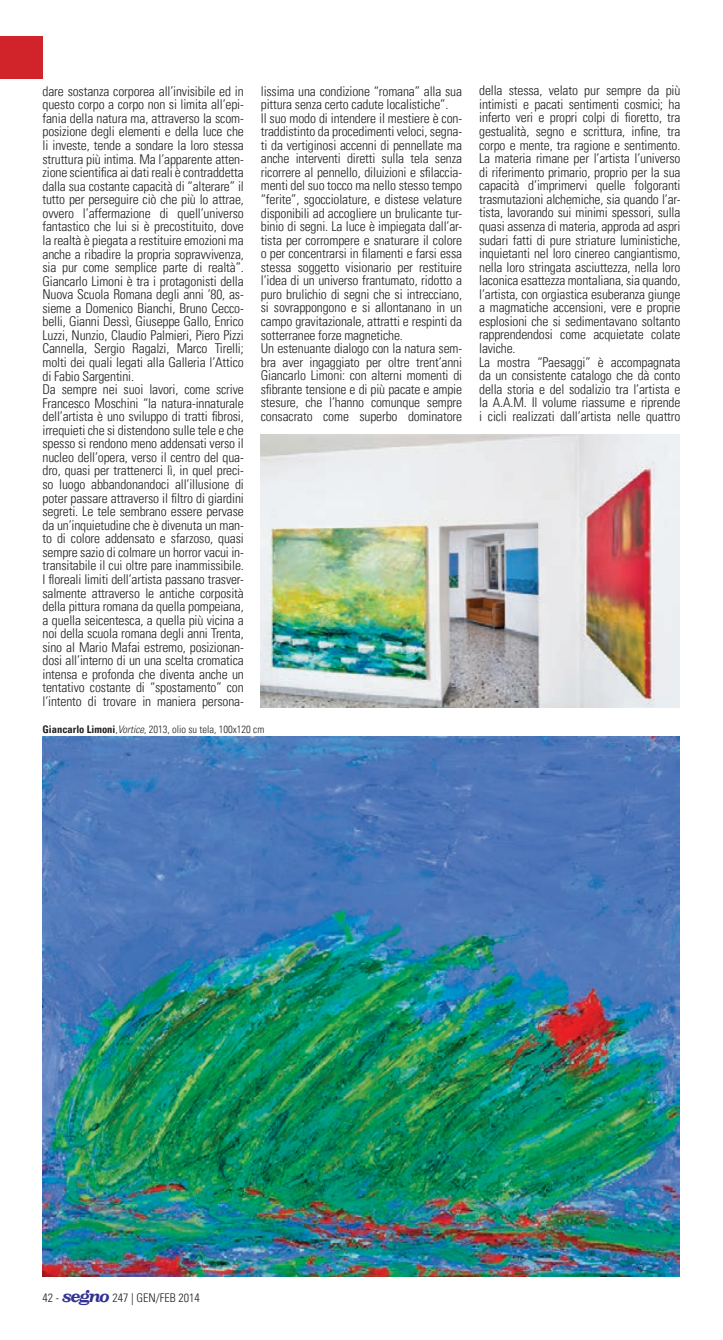
<style>
.page{position:relative;width:723px;height:1340px;background:#fff}
.page>*{position:absolute;margin:0;border:0;box-sizing:border-box;transform-origin:0 0}
.t1{font:300 condensed 13.5px/13.5px "Univers";letter-spacing:-.01em;color:#231f20}
.t2{font:300 condensed 12px "Univers";color:#231f20}
.t3{font:300 condensed 10.5px "Univers";color:#231f20}
.s1{font-weight:700}
.s2{font-style:italic}
.s3{font-family:"Volta Med Ita";font-weight:400;font-stretch:normal;font-size:18px;color:#323092}
</style>
<div class="page">
<div style="left:0;top:36px;width:43px;height:43px;background:#d1232a"></div>
<img style="left:43px;top:737px;width:637px;height:539px">
<img style="left:260px;top:434px;width:420px;height:273px">
<p class="t1" style="left:43px;top:84px;width:203px">dare sostanza corporea all’invisibile ed in questo corpo a corpo non si limita all’epi&shy;fania della natura ma, attraverso la scom&shy;posizione degli elementi e della luce che li investe, tende a sondare la loro stessa struttura più intima. Ma l’apparente atten&shy;zione scientifica ai dati reali è contraddetta dalla sua costante capacità di “alterare” il tutto per perseguire ciò che più lo attrae, ovvero l’affermazione di quell’universo fantastico che lui si è precostituito, dove la realtà è piegata a restituire emozioni ma anche a ribadire la propria sopravvivenza, sia pur come semplice parte di realtà”.<br>Giancarlo Limoni è tra i protagonisti della Nuova Scuola Romana degli anni ’80, as&shy;sieme a Domenico Bianchi, Bruno Cecco&shy;belli, Gianni Dessì, Giuseppe Gallo, Enrico Luzzi, Nunzio, Claudio Palmieri, Piero Pizzi Cannella, Sergio Ragalzi, Marco Tirelli; molti dei quali legati alla Galleria l’Attico di Fabio Sargentini.<br>Da sempre nei suoi lavori, come scrive Francesco Moschini “la natura-innaturale dell’artista è uno sviluppo di tratti fibrosi, irrequieti che si distendono sulle tele e che spesso si rendono meno addensati verso il nucleo dell’opera, verso il centro del qua&shy;dro, quasi per trattenerci lì, in quel preci&shy;so luogo abbandonandoci all’illusione di poter passare attraverso il filtro di giardini segreti. Le tele sembrano essere pervase da un’inquietudine che è divenuta un man&shy;to di colore addensato e sfarzoso, quasi sempre sazio di colmare un horror vacui in&shy;transitabile il cui oltre pare inammissibile.<br>I floreali limiti dell’artista passano trasver&shy;salmente attraverso le antiche corposità della pittura romana da quella pompeiana, a quella seicentesca, a quella più vicina a noi della scuola romana degli anni Trenta, sino al Mario Mafai estremo, posizionan&shy;dosi all’interno di un una scelta cromatica intensa e profonda che diventa anche un tentativo costante di “spostamento” con l’intento di trovare in maniera persona-</p>
<p class="t1" style="left:261px;top:84px;width:203px">lissima una condizione “romana” alla sua pittura senza certo cadute localistiche”.<br>Il suo modo di intendere il mestiere è con&shy;traddistinto da procedimenti veloci, segna&shy;ti da vertiginosi accenni di pennellate ma anche interventi diretti sulla tela senza ricorrere al pennello, diluizioni e sfilaccia&shy;menti del suo tocco ma nello stesso tempo “ferite”, sgocciolature, e distese velature disponibili ad accogliere un brulicante tur&shy;binio di segni. La luce è impiegata dall’ar&shy;tista per corrompere e snaturare il colore o per concentrarsi in filamenti e farsi essa stessa soggetto visionario per restituire l’idea di un universo frantumato, ridotto a puro brulichio di segni che si intrecciano, si sovrappongono e si allontanano in un campo gravitazionale, attratti e respinti da sotterranee forze magnetiche.<br>Un estenuante dialogo con la natura sem&shy;bra aver ingaggiato per oltre trent’anni Giancarlo Limoni: con alterni momenti di sfibrante tensione e di più pacate e ampie stesure, che l’hanno comunque sempre consacrato come superbo dominatore</p>
<p class="t1" style="left:479px;top:84px;width:203px">della stessa, velato pur sempre da più intimisti e pacati sentimenti cosmici; ha inferto veri e propri colpi di fioretto, tra gestualità, segno e scrittura, infine, tra corpo e mente, tra ragione e sentimento.<br>La materia rimane per l’artista l’universo di riferimento primario, proprio per la sua capacità d’imprimervi quelle folgoranti trasmutazioni alchemiche, sia quando l’ar&shy;tista, lavorando sui minimi spessori, sulla quasi assenza di materia, approda ad aspri sudari fatti di pure striature luministiche, inquietanti nel loro cinereo cangiantismo, nella loro stringata asciuttezza, nella loro laconica esattezza montaliana, sia quando, l’artista, con orgiastica esuberanza giunge a magmatiche accensioni, vere e proprie esplosioni che si sedimentavano soltanto rapprendendosi come acquietate colate laviche.<br>La mostra “Paesaggi” è accompagnata da un consistente catalogo che dà conto della storia e del sodalizio tra l’artista e la A.A.M. Il volume riassume e riprende i cicli realizzati dall’artista nelle quattro</p>
<p class="t3" style="left:43px;top:722px;width:223px"><span class="s1">Giancarlo Limoni</span>,<span class="s2">Vortice</span>, 2013, olio su tela, 100x120 cm</p>
<p class="t2" style="left:43px;top:1290px;width:159px">42 - <span class="s3">segno</span> 247 | GEN/FEB 2014</p>
</div>
